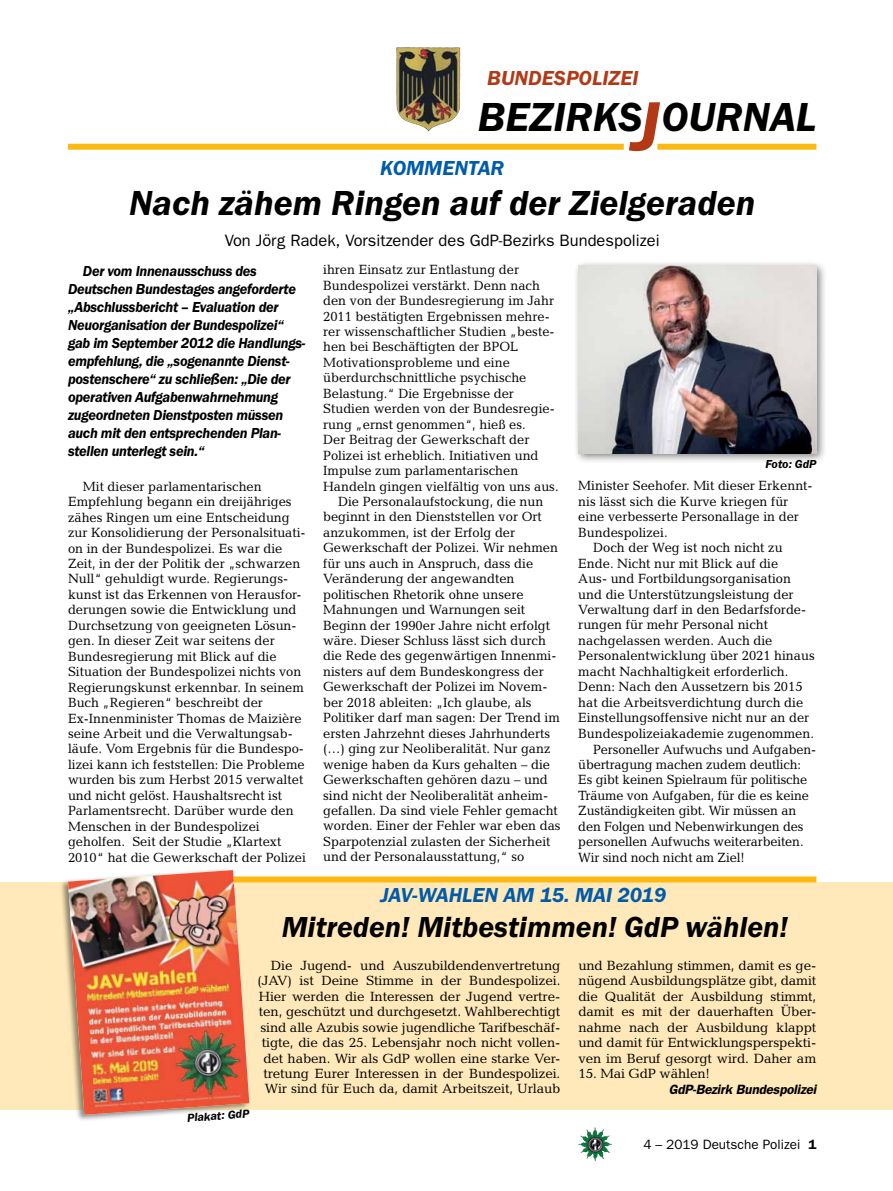
<style>
.page{position:relative;width:893px;height:1191px;background:#fff}
.page>*{position:absolute;margin:0;border:0;box-sizing:border-box;transform-origin:0 0}
.t1{font:italic 600 42px "Franklin Gothic Itc T";color:#000}
.t2{font:italic 600 36px "Franklin Gothic Itc T";color:#000}
.t3{font:italic 600 30px "Franklin Gothic Itc T";color:#000}
.t4{font:italic 600 21px "Franklin Gothic Itc T";color:#005baa}
.t5{font:italic 600 21px "Franklin Gothic Itc T";color:#b33916}
.t6{font:16.5px "Franklin Gothic";color:#000}
.t7{font:italic 600 15px/18px "Franklin Gothic Itc T";letter-spacing:-.02em;color:#000;scale:.96 1}
.t8{font:13.5px/15.5px "Candida";color:#000;scale:.96 1}
.t9{font:13.5px/15.5px "Candida";color:#000;text-align:right}
.t10{font:13.5px "Candida";color:#000;scale:.95 1}
.t11{font:italic 600 13.5px "Franklin Gothic";letter-spacing:-.01em;color:#000}
.t12{font:13.5px "Franklin Gothic";color:#000}
.t13{font:italic 600 12px "Franklin Gothic Itc T";color:#000}
.s1{font-size:72px;color:#b33916}
.s2{font-weight:600}
</style>
<div class="page">
<img style="left:578px;top:1127px;width:17px;height:25px">
<div style="left:0;top:882px;width:893px;height:228px;background:#ffe9ba"></div>
<img style="left:396px;top:47px;width:65px;height:85px">
<div style="left:657px;top:144px;width:159px;height:6px;background:#fdb913"></div>
<div style="left:68px;top:144px;width:556px;height:6px;background:#fdb913"></div>
<div style="left:573px;top:260px;width:254px;height:204px;background:#000;opacity:.5"></div>
<img style="left:578px;top:265px;width:238px;height:188px">
<div style="left:230px;top:876px;width:586px;height:6px;background:#fdb913"></div>
<div style="left:59px;top:868px;width:191px;height:254px;background:#000;opacity:.45"></div>
<img style="left:68px;top:870px;width:181px;height:244px">
<h3 class="t5" style="left:487px;top:66px;width:153px">BUNDESPOLIZEI</h3>
<h1 class="t1" style="left:478px;top:93px;width:340px">BEZIRKS<span class="s1">J</span>OURNAL</h1>
<h3 class="t4" style="left:380px;top:156px;width:113px">Kommentar</h3>
<h2 class="t2" style="left:129px;top:182px;width:628px">Nach zähem Ringen auf der Zielgeraden</h2>
<p class="t6" style="left:225px;top:231px;width:436px">Von Jörg Radek, Vorsitzender des GdP-Bezirks Bundespolizei</p>
<p class="t7" style="left:68px;top:262px;width:249px;text-indent:15px">Der vom Innenausschuss des Deutschen Bundestages angeforderte „Abschlussbericht – Evaluation der Neuorganisation der Bundespolizei“ gab im September 2012 die Handlungs&shy;empfehlung, die „sogenannte Dienst&shy;postenschere“ zu schließen: „Die der operativen Aufgabenwahrnehmung zugeordneten Dienstposten müssen auch mit den entsprechenden Plan&shy;stellen unterlegt sein.“</p>
<p class="t8" style="left:68px;top:478px;width:249px;text-indent:15px">Mit dieser parlamentarischen Empfehlung begann ein dreijähriges zähes Ringen um eine Entscheidung zur Konsolidierung der Personalsituati&shy;on in der Bundespolizei. Es war die Zeit, in der der Politik der „schwarzen Null“ gehuldigt wurde. Regierungs&shy;kunst ist das Erkennen von Herausfor&shy;derungen sowie die Entwicklung und Durchsetzung von geeigneten Lösun&shy;gen. In dieser Zeit war seitens der Bundesregierung mit Blick auf die Situation der Bundespolizei nichts von Regierungskunst erkennbar. In seinem Buch „Regieren“ beschreibt der Ex-Innenminister Thomas de Maizière seine Arbeit und die Verwaltungsab&shy;läufe. Vom Ergebnis für die Bundespo&shy;lizei kann ich feststellen: Die Probleme wurden bis zum Herbst 2015 verwaltet und nicht gelöst. Haushaltsrecht ist Parlamentsrecht. Darüber wurde den Menschen in der Bundespolizei geholfen. Seit der Studie „Klartext 2010“ hat die Gewerkschaft der Polizei</p>
<p class="t8" style="left:323px;top:262px;width:206px">ihren Einsatz zur Entlastung der</p>
<p class="t8" style="left:323px;top:277px;width:227px">Bundespolizei verstärkt. Denn nach</p>
<p class="t8" style="left:323px;top:293px;width:242px">den von der Bundesregierung im Jahr</p>
<p class="t8" style="left:323px;top:308px;width:238px">2011 bestätigten Ergebnissen mehre-</p>
<p class="t8" style="left:323px;top:324px;width:243px">rer wissenschaftlicher Studien „beste-</p>
<p class="t8" style="left:323px;top:339px;width:205px">hen bei Beschäftigten der BPOL</p>
<p class="t8" style="left:323px;top:355px;width:196px">Motivationsprobleme und eine</p>
<p class="t8" style="left:323px;top:370px;width:213px">überdurchschnittliche psychische</p>
<p class="t8" style="left:323px;top:385px;width:200px">Belastung.“ Die Ergebnisse der</p>
<p class="t8" style="left:323px;top:401px;width:243px">Studien werden von der Bundesregie-</p>
<p class="t8" style="left:323px;top:416px;width:213px">rung „ernst genommen“, hieß es.</p>
<p class="t8" style="left:323px;top:432px;width:216px">Der Beitrag der Gewerkschaft der</p>
<p class="t8" style="left:323px;top:447px;width:226px">Polizei ist erheblich. Initiativen und</p>
<p class="t8" style="left:323px;top:463px;width:205px">Impulse zum parlamentarischen</p>
<p class="t8" style="left:323px;top:478px;width:247px">Handeln gingen vielfältig von uns aus.</p>
<p class="t8" style="left:338px;top:494px;width:215px">Die Personalaufstockung, die nun</p>
<p class="t8" style="left:323px;top:509px;width:229px">beginnt in den Dienststellen vor Ort</p>
<p class="t8" style="left:323px;top:524px;width:202px">anzukommen, ist der Erfolg der</p>
<p class="t8" style="left:323px;top:540px;width:246px">Gewerkschaft der Polizei. Wir nehmen</p>
<p class="t8" style="left:323px;top:555px;width:220px">für uns auch in Anspruch, dass die</p>
<p class="t8" style="left:323px;top:571px;width:201px">Veränderung der angewandten</p>
<p class="t8" style="left:323px;top:586px;width:210px">politischen Rhetorik ohne unsere</p>
<p class="t8" style="left:323px;top:602px;width:212px">Mahnungen und Warnungen seit</p>
<p class="t8" style="left:323px;top:617px;width:238px">Beginn der 1990er Jahre nicht erfolgt</p>
<p class="t8" style="left:323px;top:633px;width:234px">wäre. Dieser Schluss lässt sich durch</p>
<p class="t8" style="left:323px;top:648px;width:245px">die Rede des gegenwärtigen Innenmi-</p>
<p class="t8" style="left:323px;top:663px;width:231px">nisters auf dem Bundeskongress der</p>
<p class="t8" style="left:323px;top:679px;width:235px">Gewerkschaft der Polizei im Novem-</p>
<p class="t8" style="left:323px;top:694px;width:219px">ber 2018 ableiten: „Ich glaube, als</p>
<p class="t8" style="left:323px;top:710px;width:248px">Politiker darf man sagen: Der Trend im</p>
<p class="t8" style="left:323px;top:725px;width:238px">ersten Jahrzehnt dieses Jahrhunderts</p>
<p class="t8" style="left:323px;top:741px;width:238px">(…) ging zur Neoliberalität. Nur ganz</p>
<p class="t8" style="left:323px;top:756px;width:238px">wenige haben da Kurs gehalten – die</p>
<p class="t8" style="left:323px;top:772px;width:236px">Gewerkschaften gehören dazu – und</p>
<p class="t8" style="left:323px;top:787px;width:236px">sind nicht der Neoliberalität anheim-</p>
<p class="t8" style="left:323px;top:802px;width:246px">gefallen. Da sind viele Fehler gemacht</p>
<p class="t8" style="left:323px;top:818px;width:249px">worden. Einer der Fehler war eben das</p>
<p class="t8" style="left:323px;top:833px;width:238px">Sparpotenzial zulasten der Sicherheit</p>
<p class="t8" style="left:323px;top:849px;width:211px">und der Personalausstattung,“ so</p>
<p class="t13" style="left:765px;top:457px;width:53px">Foto: GdP</p>
<p class="t8" style="left:578px;top:478px;width:246px">Minister Seehofer. Mit dieser Erkennt-</p>
<p class="t8" style="left:578px;top:493px;width:220px">nis lässt sich die Kurve kriegen für</p>
<p class="t8" style="left:578px;top:509px;width:231px">eine verbesserte Personallage in der</p>
<p class="t8" style="left:578px;top:524px;width:95px">Bundespolizei.</p>
<p class="t8" style="left:593px;top:540px;width:199px">Doch der Weg ist noch nicht zu</p>
<p class="t8" style="left:578px;top:555px;width:210px">Ende. Nicht nur mit Blick auf die</p>
<p class="t8" style="left:578px;top:571px;width:223px">Aus- und Fortbildungsorganisation</p>
<p class="t8" style="left:578px;top:586px;width:226px">und die Unterstützungsleistung der</p>
<p class="t8" style="left:578px;top:601px;width:239px">Verwaltung darf in den Bedarfsforde-</p>
<p class="t8" style="left:578px;top:617px;width:199px">rungen für mehr Personal nicht</p>
<p class="t8" style="left:578px;top:632px;width:204px">nachgelassen werden. Auch die</p>
<p class="t8" style="left:578px;top:648px;width:248px">Personalentwicklung über 2021 hinaus</p>
<p class="t8" style="left:578px;top:663px;width:220px">macht Nachhaltigkeit erforderlich.</p>
<p class="t8" style="left:578px;top:679px;width:235px">Denn: Nach den Aussetzern bis 2015</p>
<p class="t8" style="left:578px;top:694px;width:236px">hat die Arbeitsverdichtung durch die</p>
<p class="t8" style="left:578px;top:710px;width:242px">Einstellungsoffensive nicht nur an der</p>
<p class="t8" style="left:578px;top:725px;width:247px">Bundespolizeiakademie zugenommen.</p>
<p class="t10" style="left:593px;top:741px;width:236px">Personeller Aufwuchs und Aufgaben-</p>
<p class="t10" style="left:578px;top:756px;width:236px">übertragung machen zudem deutlich:</p>
<p class="t10" style="left:578px;top:772px;width:243px">Es gibt keinen Spielraum für politische</p>
<p class="t10" style="left:578px;top:787px;width:244px">Träume von Aufgaben, für die es keine</p>
<p class="t10" style="left:578px;top:803px;width:231px">Zuständigkeiten gibt. Wir müssen an</p>
<p class="t10" style="left:578px;top:818px;width:238px">den Folgen und Nebenwirkungen des</p>
<p class="t10" style="left:578px;top:834px;width:239px">personellen Aufwuchs weiterarbeiten.</p>
<p class="t10" style="left:578px;top:849px;width:177px">Wir sind noch nicht am Ziel!</p>
<h3 class="t4" style="left:381px;top:883px;width:69px">Jav-Wahlen</h3>
<h3 class="t4" style="left:503px;top:883px;width:164px">am 15. mai 2019</h3>
<h3 class="t3" style="left:282px;top:909px;width:508px">Mitreden! Mitbestimmen! GdP wählen!</h3>
<p class="t13" style="left:187px;top:1110px;width:64px;rotate:-4deg">Plakat: GdP</p>
<p class="t9" style="left:257px;top:957px;width:305px">Die Jugend- und Auszubildendenvertretung (JAV) ist Deine Stimme in der Bundespolizei.<br>Hier werden die Interessen der Jugend vertre&shy;ten, geschützt und durchgesetzt. Wahlberechtigt sind alle Azubis sowie jugendliche Tarifbeschäf&shy;tigte, die das 25. Lebensjahr noch nicht vollen&shy;det haben. Wir als GdP wollen eine starke Ver&shy;tretung Eurer Interessen in der Bundespolizei.<br>Wir sind für Euch da, damit Arbeitszeit, Urlaub</p>
<p class="t9" style="left:578px;top:957px;width:239px;text-align:justify">und Bezahlung stimmen, damit es ge&shy;nügend Ausbildungsplätze gibt, damit die Qualität der Ausbildung stimmt, damit es mit der dauerhaften Über&shy;nahme nach der Ausbildung klappt und damit für Entwicklungsperspekti&shy;ven im Beruf gesorgt wird. Daher am</p>
<p class="t9" style="left:578px;top:1065px;width:133px">15. Mai GdP wählen!</p>
<p class="t11" style="left:669px;top:1081px;width:149px">GdP-Bezirk Bundespolizei</p>
<p class="t12" style="left:643px;top:1136px;width:175px">4 – 2019 Deutsche Polizei <span class="s2">1</span></p>
</div>
